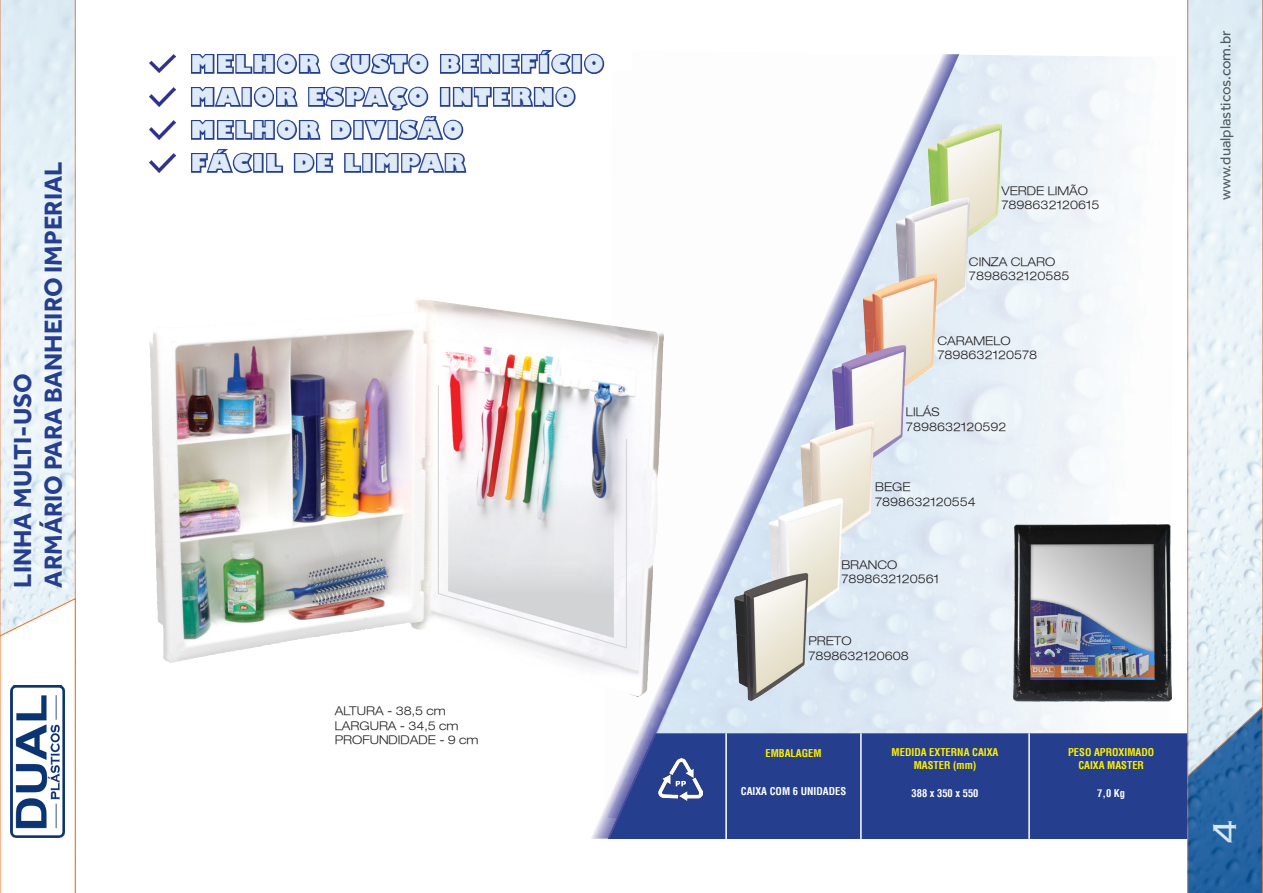
<style>
.page{position:relative;width:1263px;height:893px;background:#fff}
.page>*{position:absolute;margin:0;border:0;box-sizing:border-box;transform-origin:0 0}
.Page_Number{font:27px "Copper Plate";color:#fff}
.Category_2{font:700 25.5px "Effra";color:#253f8e}
.t1{font:800 22.5px "Gill Sans";letter-spacing:.1em;color:#dfeaf7}
.General_Infos{font:15px "Effra";color:#2f2e2e}
.t2{font:300 expanded 12px "Helvetica Neue LT";color:#231f20}
.t3{font:700 condensed 10.5px "Helvetica LT";color:#fff101}
.t4{font:700 condensed 10.5px "Helvetica LT";color:#fff}
</style>
<div class="page">
<img style="left:959px;top:54px;width:213px;height:679px">
<div style="left:755px;top:733px;width:432px;height:106px;background:#253f8e"></div>
<img style="left:959px;top:123px;width:43px;height:578px">
<hr style="left:860px;top:733px;width:2px;height:106px;background:#fff">
<hr style="left:1028px;top:733px;width:2px;height:106px;background:#fff">
<div style="left:614px;top:827px;width:141px;height:12px;background:#253f8e"></div>
<svg style="left:591px;top:827px;width:23px;height:12px"></svg>
<svg style="left:596px;top:56px;width:346px;height:771px"></svg>
<img style="left:149px;top:299px;width:515px;height:397px">
<img style="left:1013px;top:524px;width:158px;height:178px">
<img style="left:0;top:0;width:76px;height:598px">
<svg style="left:0;top:598px;width:76px;height:295px"></svg>
<img style="left:11px;top:686px;width:53px;height:152px">
<svg style="left:191px;top:53px;width:130px;height:21px"></svg>
<svg style="left:330px;top:53px;width:99px;height:21px"></svg>
<svg style="left:440px;top:50px;width:132px;height:24px"></svg>
<div style="left:572px;top:54px;width:10px;height:20px;border:3px solid #253f8e"></div>
<svg style="left:582px;top:53px;width:24px;height:23px"></svg>
<svg style="left:191px;top:86px;width:385px;height:54px"></svg>
<svg style="left:191px;top:149px;width:62px;height:24px"></svg>
<div style="left:253px;top:153px;width:11px;height:20px;border:3px solid #253f8e"></div>
<svg style="left:266px;top:153px;width:17px;height:20px"></svg>
<svg style="left:293px;top:153px;width:40px;height:20px"></svg>
<svg style="left:344px;top:153px;width:18px;height:20px"></svg>
<div style="left:362px;top:153px;width:11px;height:20px;border:3px solid #253f8e"></div>
<svg style="left:375px;top:153px;width:92px;height:20px"></svg>
<img style="left:149px;top:54px;width:27px;height:19px">
<img style="left:149px;top:88px;width:27px;height:19px">
<img style="left:149px;top:121px;width:27px;height:18px">
<img style="left:149px;top:154px;width:27px;height:18px">
<svg style="left:1187px;top:0;width:76px;height:893px;background:#c4d5e2"></svg>
<p class="Category_2" style="left:38px;top:587px;width:427px;rotate:-90deg">ARMÁRIO PARA BANHEIRO IMPERIAL</p>
<p class="Category_2" style="left:7px;top:587px;width:216px;rotate:-90deg">LINHA MULTI-USO</p>
<p class="t1" style="left:191px;top:50px;width:414px">MELHOR CUSTO BENEFÍCIO</p>
<p class="t1" style="left:191px;top:83px;width:386px">MAIOR ESPAÇO INTERNO</p>
<p class="t1" style="left:191px;top:116px;width:273px">MELHOR DIVISÃO</p>
<p class="t1" style="left:191px;top:149px;width:275px">FÁCIL DE LIMPAR</p>
<p class="t2" style="left:335px;top:704px;width:112px">ALTURA - 38,5 cm</p>
<p class="t2" style="left:335px;top:718px;width:125px">LARGURA - 34,5 cm</p>
<p class="t2" style="left:335px;top:733px;width:145px">PROFUNDIDADE - 9 cm</p>
<p class="t2" style="left:1001px;top:183px;width:88px">VERDE LIMÃO</p>
<p class="t2" style="left:1001px;top:198px;width:99px">7898632120615</p>
<p class="t2" style="left:969px;top:254px;width:88px">CINZA CLARO</p>
<p class="t2" style="left:969px;top:269px;width:102px">7898632120585</p>
<p class="t2" style="left:937px;top:333px;width:75px">CARAMELO</p>
<p class="t2" style="left:937px;top:348px;width:101px">7898632120578</p>
<p class="t2" style="left:906px;top:405px;width:35px">LILÁS</p>
<p class="t2" style="left:906px;top:419px;width:102px">7898632120592</p>
<p class="t2" style="left:875px;top:480px;width:37px">BEGE</p>
<p class="t2" style="left:875px;top:494px;width:102px">7898632120554</p>
<p class="t2" style="left:841px;top:557px;width:58px">BRANCO</p>
<p class="t2" style="left:841px;top:572px;width:99px">7898632120561</p>
<p class="t2" style="left:808px;top:634px;width:45px">PRETO</p>
<p class="t2" style="left:808px;top:648px;width:102px">7898632120608</p>
<p class="t3" style="left:892px;top:746px;width:108px">MEDIDA EXTERNA CAIXA</p>
<p class="t3" style="left:914px;top:759px;width:64px">MASTER (mm)</p>
<p class="t3" style="left:1068px;top:746px;width:88px">PESO APROXIMADO</p>
<p class="t3" style="left:1078px;top:759px;width:67px">CAIXA MASTER</p>
<p class="t3" style="left:765px;top:747px;width:58px">EMBALAGEM</p>
<p class="t4" style="left:741px;top:785px;width:107px">CAIXA COM 6 UNIDADES</p>
<p class="t4" style="left:911px;top:786px;width:69px">388 x 350 x 550</p>
<p class="t4" style="left:1097px;top:786px;width:29px">7,0 Kg</p>
<p class="General_Infos" style="left:1216px;top:200px;width:171px;rotate:-90deg">www.dualplasticos.com.br</p>
<p class="Page_Number" style="left:1205px;top:844px;width:27px;rotate:-90deg">4</p>
</div>
